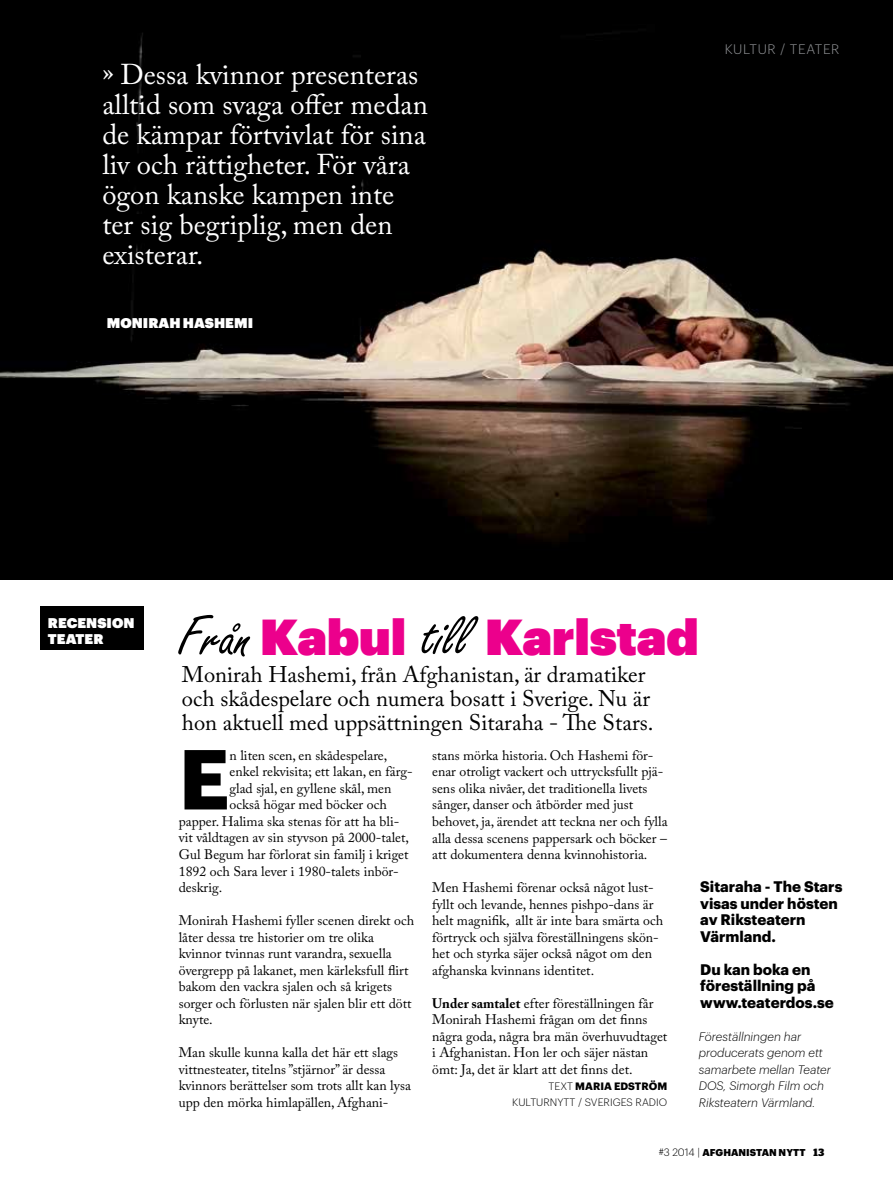
<style>
.page{position:relative;width:893px;height:1191px;background:#fff}
.page>*{position:absolute;margin:0;border:0;box-sizing:border-box;transform-origin:0 0}
.t1{font:700 83.1px "Graphik";color:#000}
.t2{font:49.5px "Graphik Super";color:#ec008c}
.t3{font:28.5px/30px "Adobe Caslon Pro";color:#fff}
.t4{font:22.5px/24px "Adobe Caslon Pro";color:#000}
.t5{font:700 15px/16.5px "Graphik";color:#000}
.t6{font:13.8px/16.5px "Adobe Caslon Pro";color:#000}
.t7{font:13.8px/16.5px "Graphik Super";letter-spacing:.005em;color:#fff}
.t8{font:300 13.5px "Graphik";color:#939598}
.t9{font:italic 300 12px/16.5px "Graphik";color:#000}
.t10{font:300 10.5px "Graphik";letter-spacing:.005em;color:#000}
.t11{font:700 10.5px "Graphik";letter-spacing:.005em;color:#000}
.t12{font:900 9.75px "Graphik";letter-spacing:.005em;color:#000}
.s1{font-family:"Freestyle Script";font-size:60px;color:#000}
.s2{font-weight:700}
.s3{font-weight:300;font-size:10.5px}
.s4{font-family:"Stag";font-weight:700;font-size:10.5px}
</style>
<div class="page">
<img style="left:0;top:0;width:893px;height:579px">
<div style="left:40px;top:606px;width:104px;height:44px;background:#000"></div>
<h3 class="t3" style="left:102px;top:59px;width:327px">» Dessa kvinnor presenteras alltid som svaga offer medan de kämpar förtvivlat för sina liv och rättigheter. För våra ögon kanske kampen inte ter sig begriplig, men den existerar.</h3>
<p class="t7" style="left:107px;top:313px;width:148px">MONIRAH HASHEMI</p>
<p class="t8" style="left:725px;top:39px;width:10px">KULTUR</p>
<p class="t8" style="left:780px;top:39px;width:19px">/ TEATER</p>
<p class="t7" style="left:48px;top:613px;width:88px">RECENSION<br>TEATER</p>
<h2 class="t2" style="left:179px;top:598px;width:521px"><span class="s1">Från</span> KABUL <span class="s1">till</span> KARLSTAD</h2>
<h3 class="t4" style="left:182px;top:662px;width:473px">Monirah Hashemi, från Afghanistan, är dramatiker och skådespelare och numera bosatt i Sverige. Nu är hon aktuell med uppsättningen Sitaraha - The Stars.</h3>
<h1 class="t1" style="left:179px;top:715px;width:44px">E</h1>
<p class="t6" style="left:230px;top:747px;width:159px">n liten scen, en skådespelare,</p>
<p class="t6" style="left:230px;top:763px;width:185px">enkel rekvisita; ett lakan, en färg-</p>
<p class="t6" style="left:230px;top:780px;width:163px">glad sjal, en gyllene skål, men</p>
<p class="t6" style="left:230px;top:796px;width:159px">också högar med böcker och</p>
<p class="t6" style="left:179px;top:813px;width:222px">papper. Halima ska stenas för att ha bli-</p>
<p class="t6" style="left:179px;top:829px;width:232px">vit våldtagen av sin styvson på 2000-talet,</p>
<p class="t6" style="left:179px;top:846px;width:231px">Gul Begum har förlorat sin familj i kriget</p>
<p class="t6" style="left:179px;top:862px;width:222px">1892 och Sara lever i 1980-talets inbör-</p>
<p class="t6" style="left:179px;top:879px;width:45px">deskrig.</p>
<p class="t6" style="left:179px;top:912px;width:237px">Monirah Hashemi fyller scenen direkt och låter dessa tre historier om tre olika kvinnor tvinnas runt varandra, sexuella övergrepp på lakanet, men kärleksfull flirt bakom den vackra sjalen och så krigets sorger och förlusten när sjalen blir ett dött knyte.</p>
<p class="t6" style="left:179px;top:1044px;width:234px">Man skulle kunna kalla det här ett slags vittnesteater, titelns ”stjärnor” är dessa kvinnors berättelser som trots allt kan lysa upp den mörka himlapällen, Afghani-</p>
<p class="t6" style="left:432px;top:747px;width:237px">stans mörka historia. Och Hashemi för&shy;enar otroligt vackert och uttrycksfullt pjä&shy;sens olika nivåer, det traditionella livets sånger, danser och åtbörder med just behovet, ja, ärendet att teckna ner och fylla alla dessa scenens pappersark och böcker – att dokumentera denna kvinnohistoria.</p>
<p class="t6" style="left:432px;top:879px;width:232px">Men Hashemi förenar också något lust&shy;fyllt och levande, hennes pishpo-dans är helt magnifik, allt är inte bara smärta och förtryck och själva föreställningens skön&shy;het och styrka säjer också något om den afghanska kvinnans identitet.</p>
<p class="t6" style="left:432px;top:994px;width:237px"><span class="s2">Under samtalet</span> efter föreställningen får Monirah Hashemi frågan om det finns några goda, några bra män överhuvudtaget i Afghanistan. Hon ler och säjer nästan ömt: Ja, det är klart att det finns det.</p>
<p class="t10" style="left:549px;top:1078px;width:13px">TEXT</p>
<p class="t11" style="left:575px;top:1077px;width:94px">Maria Edström</p>
<p class="t10" style="left:512px;top:1094px;width:14px">KULTURNYTT</p>
<p class="t10" style="left:578px;top:1094px;width:27px">/ SVERIGES</p>
<p class="t10" style="left:636px;top:1094px;width:14px">RADIO</p>
<p class="t5" style="left:700px;top:877px;width:144px">Sitaraha - The Stars visas under hösten av Riksteatern<br>Värmland.</p>
<p class="t5" style="left:700px;top:959px;width:135px">Du kan boka en föreställning på www.teaterdos.se</p>
<p class="t9" style="left:699px;top:1027px;width:134px">Föreställningen har producerats genom ett samarbete mellan Teater<br>DOS, Simorgh Film och<br>Riksteatern Värmland.</p>
<p class="t12" style="left:659px;top:1145px;width:167px"><span class="s3">#3 2014 |</span> AFGHANISTAN NYTT <span class="s4">13</span></p>
</div>
